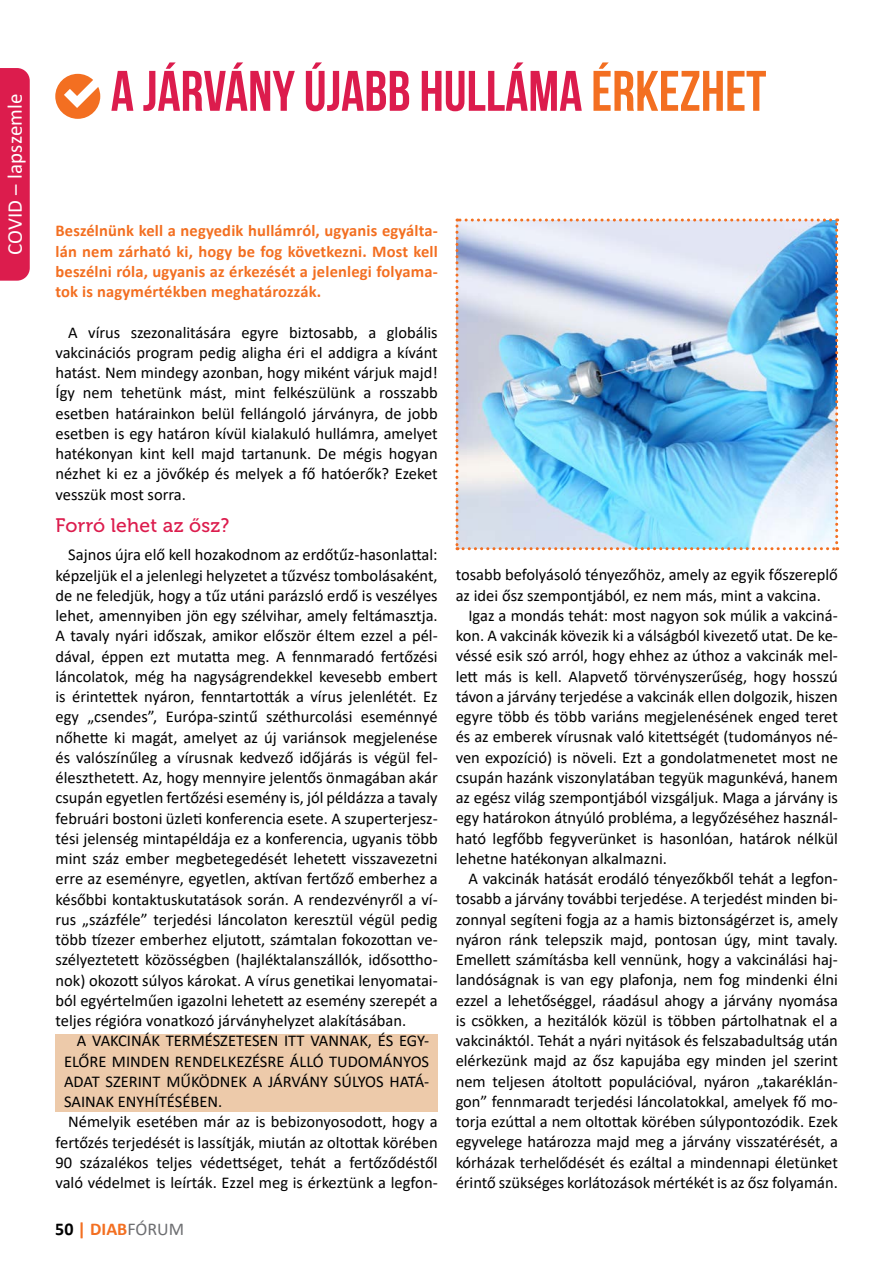
<style>
.page{position:relative;width:893px;height:1263px;background:#fff}
.page>*{position:absolute;margin:0;border:0;box-sizing:border-box;transform-origin:0 0}
.t1{font:700 57px "Bebas Neue";color:#dc1c4d}
.t2{font:21px "Calibri";letter-spacing:.01em;color:#fff}
.t3{font:19.5px "Museo 500";letter-spacing:.01em;color:#dc1c4d}
.t4{font:700 18px "Calibri";color:#f36f21}
.t5{font:16.5px/20.2px "Calibri";color:#000;text-align:justify}
.t6{font:700 16.5px/20.2px "Calibri";letter-spacing:.01em;color:#f36f21;text-align:justify}
.s1{color:#f36f21}
.s2{color:#000}
.s3{font-weight:400;color:#6d6e71}
</style>
<div class="page">
<div style="left:0;top:68px;width:30px;height:213px;background:#dc1c4d"></div>
<div style="left:56px;top:1034px;width:382px;height:77px;background:#edcaaa"></div>
<svg style="left:55px;top:74px;width:45px;height:45px"></svg>
<img style="left:455px;top:219px;width:383px;height:331px">
<p class="t2" style="left:0;top:255px;width:164px;rotate:-90deg">COVID – lapszemle</p>
<h1 class="t1" style="left:111px;top:60px;width:657px">A JÁRVÁNY ÚJABB HULLÁMA <span class="s1">ÉRKEZHET</span></h1>
<p class="t6" style="left:56px;top:220px;width:384px">Beszélnünk kell a negyedik hullámról, ugyanis egyálta&shy;lán nem zárható ki, hogy be fog következni. Most kell beszélni róla, ugyanis az érkezését a jelenlegi folyama&shy;tok is nagymértékben meghatározzák.</p>
<p class="t5" style="left:56px;top:321px;width:384px;text-indent:13px">A vírus szezonalitására egyre biztosabb, a globális vakcinációs program pedig aligha éri el addigra a kívánt hatást. Nem mindegy azonban, hogy miként várjuk majd!<br>Így nem tehetünk mást, mint felkészülünk a rosszabb esetben határainkon belül fellángoló járványra, de jobb esetben is egy határon kívül kialakuló hullámra, amelyet hatékonyan kint kell majd tartanunk. De mégis hogyan nézhet ki ez a jövőkép és melyek a fő hatóerők? Ezeket vesszük most sorra.</p>
<p class="t3" style="left:56px;top:515px;width:175px">Forró lehet az ősz?</p>
<p class="t5" style="left:56px;top:544px;width:384px;text-indent:13px">Sajnos újra elő kell hozakodnom az erdőtűz-hasonlattal: képzeljük el a jelenlegi helyzetet a tűzvész tombolásaként, de ne feledjük, hogy a tűz utáni parázsló erdő is veszélyes lehet, amennyiben jön egy szélvihar, amely feltámasztja.<br>A tavaly nyári időszak, amikor először éltem ezzel a pél&shy;dával, éppen ezt mutatta meg. A fennmaradó fertőzési láncolatok, még ha nagyságrendekkel kevesebb embert is érintettek nyáron, fenntartották a vírus jelenlétét. Ez egy „csendes”, Európa-szintű széthurcolási eseménnyé nőhette ki magát, amelyet az új variánsok megjelenése és valószínűleg a vírusnak kedvező időjárás is végül fel&shy;éleszthetett. Az, hogy mennyire jelentős önmagában akár csupán egyetlen fertőzési esemény is, jól példázza a tavaly februári bostoni üzleti konferencia esete. A szuperterjesz&shy;tési jelenség mintapéldája ez a konferencia, ugyanis több mint száz ember megbetegedését lehetett visszavezetni erre az eseményre, egyetlen, aktívan fertőző emberhez a későbbi kontaktuskutatások során. A rendezvényről a ví&shy;rus „százféle” terjedési láncolaton keresztül végül pedig több tízezer emberhez eljutott, számtalan fokozottan ve&shy;szélyeztetett közösségben (hajléktalanszállók, idősottho&shy;nok) okozott súlyos károkat. A vírus genetikai lenyomatai&shy;ból egyértelműen igazolni lehetett az esemény szerepét a teljes régióra vonatkozó járványhelyzet alakításában.</p>
<p class="t5" style="left:77px;top:1030px;width:354px">A VAKCINÁK TERMÉSZETESEN ITT VANNAK, ÉS EGY-</p>
<p class="t5" style="left:64px;top:1050px;width:367px">ELŐRE MINDEN RENDELKEZÉSRE ÁLLÓ TUDOMÁNYOS</p>
<p class="t5" style="left:64px;top:1071px;width:367px">ADAT SZERINT MŰKÖDNEK A JÁRVÁNY SÚLYOS HATÁ-</p>
<p class="t5" style="left:64px;top:1091px;width:160px">SAINAK ENYHÍTÉSÉBEN.</p>
<p class="t5" style="left:68px;top:1111px;width:371px">Némelyik esetében már az is bebizonyosodott, hogy a</p>
<p class="t5" style="left:56px;top:1131px;width:384px">fertőzés terjedését is lassítják, miután az oltottak körében</p>
<p class="t5" style="left:56px;top:1152px;width:384px">90 százalékos teljes védettséget, tehát a fertőződéstől</p>
<p class="t5" style="left:56px;top:1172px;width:384px">való védelmet is leírták. Ezzel meg is érkeztünk a legfon-</p>
<p class="t4" style="left:55px;top:1216px;width:130px"><span class="s2">50</span> | DIAB<span class="s3">FÓRUM</span></p>
<p class="t5" style="left:456px;top:564px;width:384px">tosabb befolyásoló tényezőhöz, amely az egyik főszereplő az idei ősz szempontjából, ez nem más, mint a vakcina.</p>
<p class="t5" style="left:456px;top:605px;width:384px;text-indent:13px">Igaz a mondás tehát: most nagyon sok múlik a vakciná&shy;kon. A vakcinák kövezik ki a válságból kivezető utat. De ke&shy;véssé esik szó arról, hogy ehhez az úthoz a vakcinák mel&shy;lett más is kell. Alapvető törvényszerűség, hogy hosszú távon a járvány terjedése a vakcinák ellen dolgozik, hiszen egyre több és több variáns megjelenésének enged teret és az emberek vírusnak való kitettségét (tudományos né&shy;ven expozíció) is növeli. Ezt a gondolatmenetet most ne csupán hazánk viszonylatában tegyük magunkévá, hanem az egész világ szempontjából vizsgáljuk. Maga a járvány is egy határokon átnyúló probléma, a legyőzéséhez használ&shy;ható legfőbb fegyverünket is hasonlóan, határok nélkül lehetne hatékonyan alkalmazni.</p>
<p class="t5" style="left:456px;top:868px;width:384px;text-indent:13px">A vakcinák hatását erodáló tényezőkből tehát a legfon&shy;tosabb a járvány további terjedése. A terjedést minden bi&shy;zonnyal segíteni fogja az a hamis biztonságérzet is, amely nyáron ránk telepszik majd, pontosan úgy, mint tavaly.<br>Emellett számításba kell vennünk, hogy a vakcinálási haj&shy;landóságnak is van egy plafonja, nem fog mindenki élni ezzel a lehetőséggel, ráadásul ahogy a járvány nyomása is csökken, a hezitálók közül is többen pártolhatnak el a vakcináktól. Tehát a nyári nyitások és felszabadultság után elérkezünk majd az ősz kapujába egy minden jel szerint nem teljesen átoltott populációval, nyáron „takaréklán&shy;gon” fennmaradt terjedési láncolatokkal, amelyek fő mo&shy;torja ezúttal a nem oltottak körében súlypontozódik. Ezek egyvelege határozza majd meg a járvány visszatérését, a kórházak terhelődését és ezáltal a mindennapi életünket érintő szükséges korlátozások mértékét is az ősz folyamán.</p>
</div>
